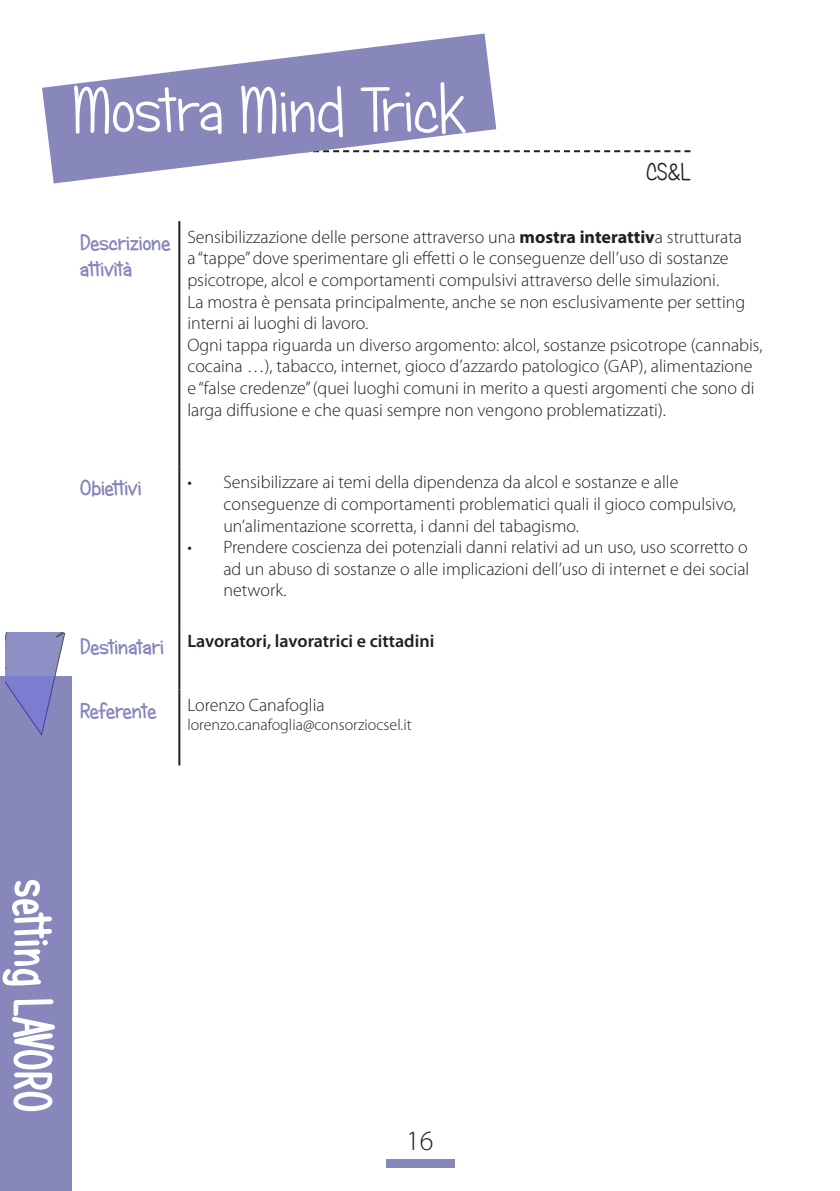
<style>
.page{position:relative;width:840px;height:1191px;background:#fff}
.page>*{position:absolute;margin:0;border:0;box-sizing:border-box;transform-origin:0 0}
.t1{font:64px "Candy Round BTN";color:#fff}
.t2{font:700 54px "Candy Round BTN Cond";color:#fff}
.t3{font:300 28px "Myriad Pro";color:#231f20}
.t4{font:24px "Candy Round BTN";color:#231f20}
.t5{font:22px/26.4px "Candy Round BTN Bold";color:#8787bc}
.t6{font:300 18px/21.6px "Myriad Pro";color:#231f20}
.t7{font:600 18px "Myriad Pro";color:#231f20}
.t8{font:300 16px "Myriad Pro";color:#231f20}
.s1{font-weight:700}
</style>
<div class="page">
<div style="left:0;top:677px;width:72px;height:514px;background:#8787bc"></div>
<div style="left:386px;top:1159px;width:68px;height:8px;background:#8787bc"></div>
<svg style="left:6px;top:633px;width:59px;height:102px"></svg>
<hr style="left:178px;top:221px;width:2px;height:246px;background:#231f20">
<hr style="left:178px;top:467px;width:2px;height:159px;background:#231f20">
<hr style="left:178px;top:626px;width:2px;height:63px;background:#231f20">
<hr style="left:178px;top:689px;width:2px;height:76px;background:#231f20">
<svg style="left:496px;top:150px;width:194px;height:2px"></svg>
<svg style="left:42px;top:33px;width:454px;height:150px;fill:#8787bc"></svg>
<p class="t1" style="left:72px;top:72px;width:394px">Mostra Mind Trick</p>
<p class="t4" style="left:646px;top:158px;width:46px">CS&amp;L</p>
<p class="t5" style="left:80px;top:229px;width:92px">Descrizione attività</p>
<p class="t6" style="left:187px;top:226px;width:556px">Sensibilizzazione delle persone attraverso una <span class="s1">mostra interattiv</span>a strutturata a “tappe” dove sperimentare gli effetti o le conseguenze dell’uso di sostanze psicotrope, alcol e comportamenti compulsivi attraverso delle simulazioni.</p>
<p class="t6" style="left:187px;top:291px;width:559px">La mostra è pensata principalmente, anche se non esclusivamente per setting interni ai luoghi di lavoro.</p>
<p class="t6" style="left:187px;top:334px;width:576px">Ogni tappa riguarda un diverso argomento: alcol, sostanze psicotrope (cannabis, cocaina …), tabacco, internet, gioco d’azzardo patologico (GAP), alimentazione e “false credenze” (quei luoghi comuni in merito a questi argomenti che sono di larga diffusione e che quasi sempre non vengono problematizzati).</p>
<p class="t5" style="left:80px;top:474px;width:63px">Obiettivi</p>
<p class="t6" style="left:223px;top:472px;width:514px;text-indent:-36px">• Sensibilizzare ai temi della dipendenza da alcol e sostanze e alle conseguenze di comportamenti problematici quali il gioco compulsivo, un’alimentazione scorretta, i danni del tabagismo.</p>
<p class="t6" style="left:223px;top:536px;width:527px;text-align:justify;text-indent:-36px">• Prendere coscienza dei potenziali danni relativi ad un uso, uso scorretto o ad un abuso di sostanze o alle implicazioni dell’uso di internet e dei social network.</p>
<p class="t5" style="left:80px;top:633px;width:85px">Destinatari</p>
<p class="t7" style="left:187px;top:631px;width:248px">Lavoratori, lavoratrici e cittadini</p>
<p class="t5" style="left:80px;top:697px;width:78px">Referente</p>
<p class="t6" style="left:187px;top:694px;width:139px">Lorenzo Canafoglia</p>
<p class="t8" style="left:187px;top:716px;width:226px">lorenzo.canafoglia@consorziocsel.it</p>
<h2 class="t2" style="left:65px;top:879px;width:235px;rotate:90deg">setting LAVORO</h2>
<h3 class="t3" style="left:406px;top:1125px;width:29px">16</h3>
</div>
